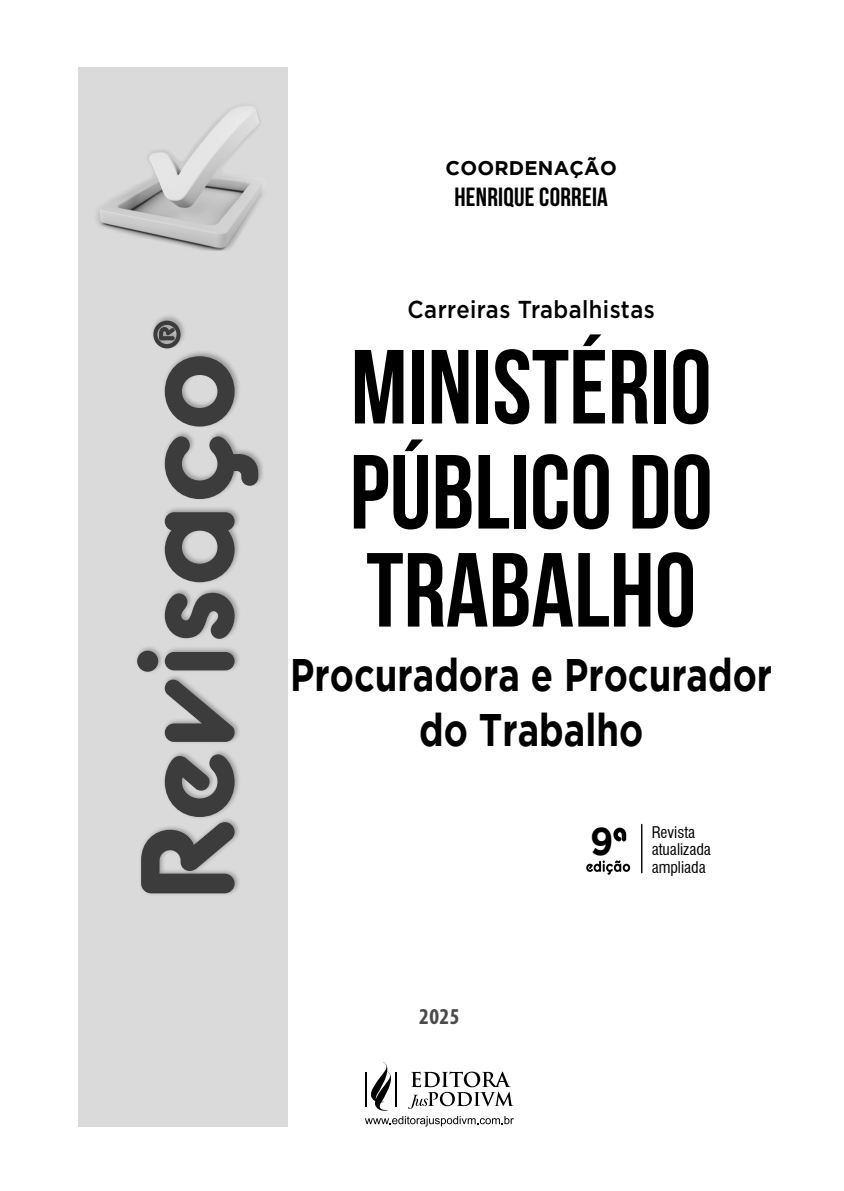
<style>
.page{position:relative;width:844px;height:1191px;background:#fff}
.page>*{position:absolute;margin:0;border:0;box-sizing:border-box;transform-origin:0 0}
._1C_-_Tit{font:700 105px/101.5px "Bebas Neue";color:#000;text-align:justify}
._1C_-_Subtit{font:700 45.5px/54.6px "Gotham";color:#000;text-align:center;scale:.8 1}
.t1{font:700 38.5px "Gotham";color:#000;scale:.91 1}
._1C_-_Autor{font:700 26.25px "Bebas Neue";letter-spacing:.01em;color:#000}
._1C_-_Carreiras{font:500 24.5px "Gotham";letter-spacing:.02em;color:#000;scale:.9 1}
.t2{font:700 condensed 22.75px "Myriad Pro";color:#4a4a4a}
._1C_-_Coordenação{font:700 19.78px "Gotham";letter-spacing:.01em;color:#000}
.t3{font:condensed 15.75px "Swiss 721 BT";color:#000}
</style>
<div class="page">
<svg style="left:365px;top:1062px;width:148px;height:64px"></svg>
<div style="left:78px;top:67px;width:210px;height:1059px;background:#dadada"></div>
<img style="left:96px;top:109px;width:167px;height:141px">
<svg style="left:137px;top:320px;width:121px;height:573px"></svg>
<svg style="left:613px;top:827px;width:13px;height:14px"></svg>
<svg style="left:586px;top:860px;width:44px;height:14px"></svg>
<hr style="left:640px;top:824px;width:2px;height:48px;background:#000">
<p class="_1C_-_Coordenação" style="left:445px;top:157px;width:173px">COORDENAÇÃO</p>
<p class="_1C_-_Autor" style="left:454px;top:183px;width:155px">HENRIQUE CORREIA</p>
<p class="_1C_-_Carreiras" style="left:407px;top:294px;width:276px">Carreiras Trabalhistas</p>
<p class="_1C_-_Tit" style="left:349px;top:335px;width:364px">MINISTÉRIO PÚBLICO DO TRABALHO</p>
<p class="_1C_-_Subtit" style="left:290px;top:646px;width:603px">Procuradora e Procurador do Trabalho</p>
<p class="t2" style="left:419px;top:1002px;width:42px">2025</p>
<p class="t1" style="left:590px;top:819px;width:27px">9</p>
<p class="t3" style="left:651px;top:822px;width:45px">Revista</p>
<p class="t3" style="left:651px;top:840px;width:61px">atualizada</p>
<p class="t3" style="left:651px;top:857px;width:56px">ampliada</p>
</div>
